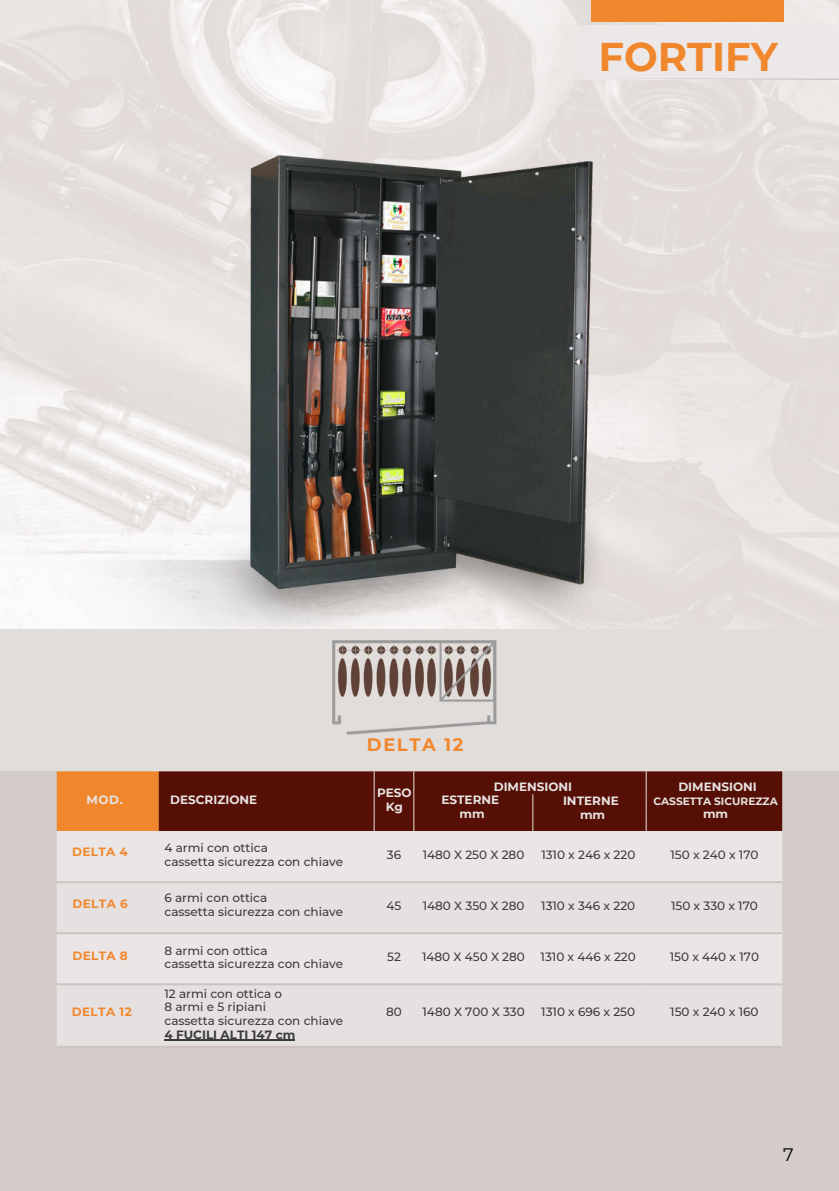
<style>
.page{position:relative;width:839px;height:1191px;background:#fff}
.page>*{position:absolute;margin:0;border:0;box-sizing:border-box;transform-origin:0 0}
.t1{font:700 40px "Montserrat";color:#f1872d}
.t2{font:700 18px "Montserrat";letter-spacing:.085em;color:#f1872d}
.t3{font:18px "Montserrat";color:#000}
.t4{font:500 12px/13.6px "Montserrat";color:#3c3c3b}
.t5{font:700 12px/14px "Montserrat";color:#e6e2e1;text-align:center}
.t6{font:700 12px "Montserrat";letter-spacing:.035em;color:#f1872d}
.t7{font:700 12px "Montserrat";color:#3c3c3b}
.t8{font:700 10.6px "Montserrat";color:#e6e2e1}
</style>
<div class="page">
<img style="left:0;top:0;width:838px;height:500px">
<div style="left:540px;top:26px;width:298px;height:54px;background:#ebe8e7"></div>
<img style="left:0;top:500px;width:838px;height:687px">
<div style="left:591px;top:0;width:192px;height:22px;background:#f1872d"></div>
<hr style="left:586px;top:79px;width:252px;height:1px;background:#575756">
<img style="left:247px;top:155px;width:345px;height:435px">
<hr style="left:164px;top:1039px;width:131px;height:2px;background:#3c3c3b">
<p class="t1" style="left:598px;top:32px;width:181px">FORTIFY</p>
<p class="t2" style="left:367px;top:734px;width:98px">DELTA 12</p>
<h3 class="t5" style="left:87px;top:793px;width:38px">MOD.</h3>
<h3 class="t5" style="left:170px;top:793px;width:89px">DESCRIZIONE</h3>
<h3 class="t4" style="left:164px;top:841px;width:180px">4 armi con ottica<br>cassetta sicurezza con chiave</h3>
<h3 class="t4" style="left:164px;top:891px;width:180px">6 armi con ottica<br>cassetta sicurezza con chiave</h3>
<h3 class="t4" style="left:164px;top:943px;width:180px">8 armi con ottica<br>cassetta sicurezza con chiave</h3>
<h3 class="t4" style="left:164px;top:987px;width:180px">12 armi con ottica o<br>8 armi e 5 ripiani<br>cassetta sicurezza con chiave</h3>
<h4 class="t7" style="left:164px;top:1027px;width:132px">4 FUCILI ALTI 147 cm</h4>
<p class="t6" style="left:72px;top:845px;width:57px">DELTA 4</p>
<p class="t6" style="left:72px;top:897px;width:57px">DELTA 6</p>
<p class="t6" style="left:72px;top:949px;width:57px">DELTA 8</p>
<h1 class="t6" style="left:72px;top:1004px;width:62px">DELTA 12</h1>
<h2 class="t5" style="left:377px;top:786px;width:36px">PESO<br>Kg</h2>
<h4 class="t4" style="left:387px;top:848px;width:16px">36</h4>
<p class="t5" style="left:493px;top:779px;width:80px">DIMENSIONI</p>
<h3 class="t5" style="left:678px;top:779px;width:80px">DIMENSIONI</h3>
<h4 class="t5" style="left:441px;top:793px;width:59px">ESTERNE mm</h4>
<p class="t5" style="left:563px;top:793px;width:57px">INTERNE mm</p>
<h3 class="t8" style="left:653px;top:795px;width:126px">CASSETTA SICUREZZA</h3>
<h4 class="t5" style="left:703px;top:807px;width:27px">mm</h4>
<h3 class="t4" style="left:422px;top:848px;width:103px">1480 X 250 X 280</h3>
<p class="t4" style="left:541px;top:848px;width:96px">1310 x 246 x 220</p>
<p class="t4" style="left:670px;top:848px;width:90px">150 x 240 x 170</p>
<h4 class="t4" style="left:386px;top:899px;width:16px">45</h4>
<h4 class="t4" style="left:387px;top:950px;width:15px">52</h4>
<h3 class="t4" style="left:423px;top:899px;width:103px">1480 X 350 X 280</h3>
<h3 class="t4" style="left:541px;top:899px;width:95px">1310 x 346 x 220</h3>
<h4 class="t4" style="left:422px;top:950px;width:104px">1480 X 450 X 280</h4>
<h4 class="t4" style="left:540px;top:950px;width:97px">1310 x 446 x 220</h4>
<p class="t4" style="left:671px;top:899px;width:88px">150 x 330 x 170</p>
<h4 class="t4" style="left:669px;top:950px;width:91px">150 x 440 x 170</h4>
<h4 class="t4" style="left:386px;top:1005px;width:17px">80</h4>
<h4 class="t4" style="left:422px;top:1005px;width:104px">1480 X 700 X 330</h4>
<p class="t4" style="left:541px;top:1005px;width:95px">1310 x 696 x 250</p>
<h3 class="t4" style="left:670px;top:1005px;width:90px">150 x 240 x 160</h3>
<p class="t3" style="left:783px;top:1144px;width:12px">7</p>
</div>
